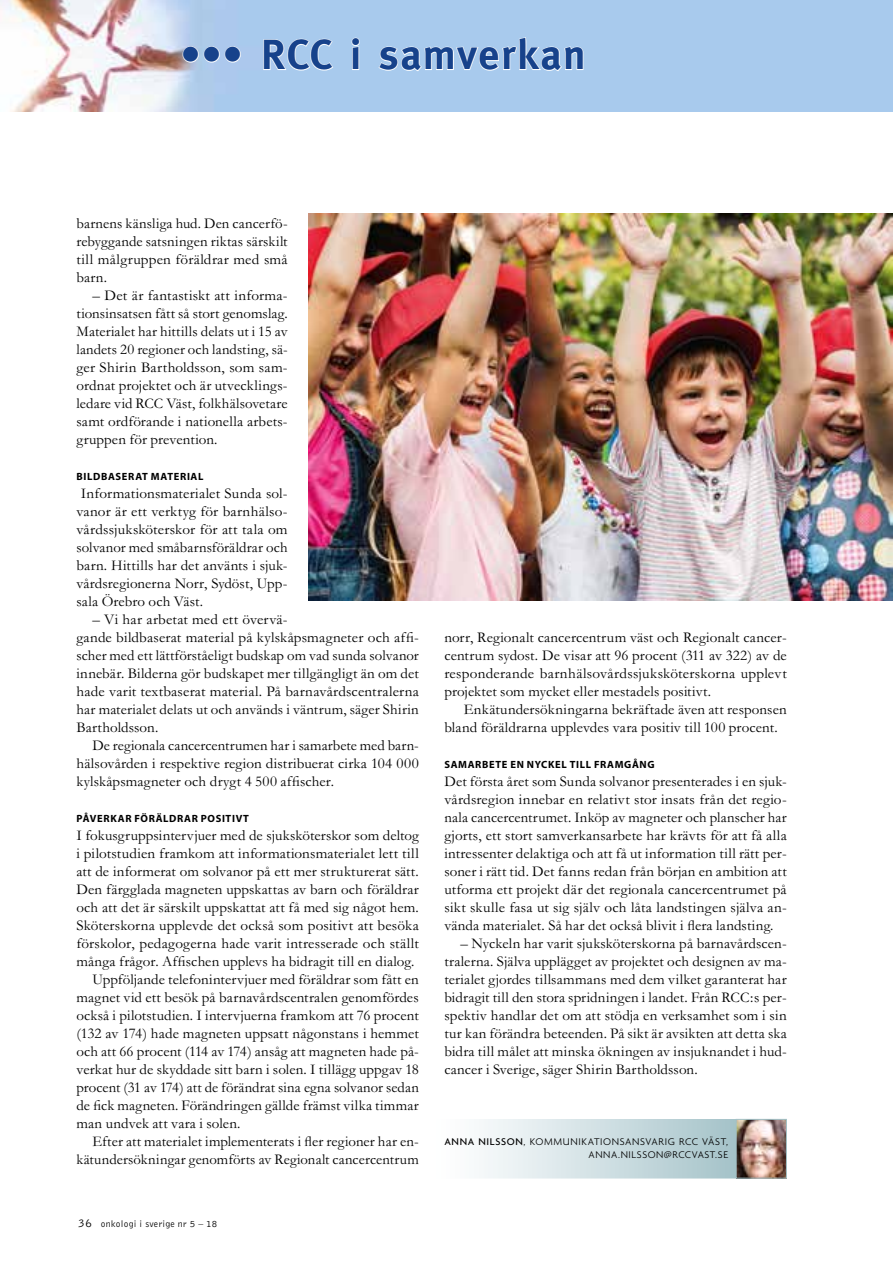
<style>
.page{position:relative;width:893px;height:1263px;background:#fff}
.page>*{position:absolute;margin:0;border:0;box-sizing:border-box;transform-origin:0 0}
.t1{font:700 42px "Meta";letter-spacing:.035em;color:#17428b}
.t2{font:15px/18px "Garamond";letter-spacing:.01em;color:#000;text-align:justify}
.t3{font:700 10.5px "Myriad Pro";letter-spacing:.06em;color:#000}
.t4{font:300 10.5px/12.6px "Agenda";letter-spacing:.055em;color:#000;text-align:right}
.t5{font:9.75px "Bell Gothic BT";letter-spacing:.02em;color:#000}
.s1{font-size:12px}
.s2{font-family:"Agenda Alt";font-weight:400}
</style>
<div class="page">
<img style="left:0;top:0;width:893px;height:112px">
<div style="left:182px;top:46px;width:17px;height:17px;border:2px solid #fff;border-radius:50%"></div>
<div style="left:204px;top:46px;width:16px;height:17px;border:2px solid #fff;border-radius:50%"></div>
<div style="left:225px;top:46px;width:16px;height:17px;border:2px solid #fff;border-radius:50%"></div>
<svg style="left:262px;top:38px;width:72px;height:33px;background:#bcd5f1"></svg>
<svg style="left:351px;top:37px;width:10px;height:34px"></svg>
<svg style="left:378px;top:36px;width:206px;height:36px;background:#b9d4f0"></svg>
<div style="left:432px;top:1120px;width:303px;height:58px;background:linear-gradient(to right,#fff,#a7c4ca)"></div>
<div style="left:432px;top:1119px;width:304px;height:59px;border:2px solid #fff"></div>
<img style="left:738px;top:1121px;width:47px;height:55px">
<div style="left:736px;top:1119px;width:51px;height:59px;border:1px solid #a3c2c7"></div>
<img style="left:309px;top:214px;width:584px;height:386px">
<h1 class="t1" style="left:180px;top:30px;width:407px">••• RCC i samverkan</h1>
<p class="t2" style="left:76px;top:215px;width:213px">barnens känsliga hud. Den cancerfö&shy;rebyggande satsningen riktas särskilt till målgruppen föräldrar med små barn.</p>
<p class="t2" style="left:76px;top:287px;width:213px;text-indent:16px">– Det är fantastiskt att informa&shy;tionsinsatsen fått så stort genomslag.<br>Materialet har hittills delats ut i 15 av landets 20 regioner och landsting, sä&shy;ger Shirin Bartholdsson, som sam&shy;ordnat projektet och är utvecklings&shy;ledare vid RCC Väst, folkhälsovetare samt ordförande i nationella arbets&shy;gruppen för prevention.</p>
<p class="t3" style="left:77px;top:470px;width:128px">BILDBASERAT MATERIAL</p>
<p class="t2" style="left:76px;top:485px;width:213px">Informationsmaterialet Sunda sol&shy;vanor är ett verktyg för barnhälso&shy;vårdssjuksköterskor för att tala om solvanor med småbarnsföräldrar och barn. Hittills har det använts i sjuk&shy;vårdsregionerna Norr, Sydöst, Upp&shy;sala Örebro och Väst.</p>
<p class="t2" style="left:76px;top:611px;width:344px;text-align:left;text-indent:16px">– Vi har arbetat med ett övervä-<br>gande bildbaserat material på kylskåpsmagneter och affi&shy;scher med ett lättförståeligt budskap om vad sunda solvanor innebär. Bilderna gör budskapet mer tillgängligt än om det hade varit textbaserat material. På barnavårdscentralerna har materialet delats ut och används i väntrum, säger Shirin Bartholdsson.</p>
<p class="t2" style="left:76px;top:737px;width:344px;text-indent:16px">De regionala cancercentrumen har i samarbete med barn&shy;hälsovården i respektive region distribuerat cirka 104 000 kylskåpsmagneter och drygt 4 500 affischer.</p>
<p class="t3" style="left:77px;top:812px;width:174px">PÅVERKAR FÖRÄLDRAR POSITIVT</p>
<p class="t2" style="left:76px;top:827px;width:344px">I fokusgruppsintervjuer med de sjuksköterskor som deltog</p>
<p class="t2" style="left:76px;top:845px;width:344px">i pilotstudien framkom att informationsmaterialet lett till</p>
<p class="t2" style="left:76px;top:863px;width:344px">att de informerat om solvanor på ett mer strukturerat sätt.</p>
<p class="t2" style="left:76px;top:881px;width:344px">Den färgglada magneten uppskattas av barn och föräldrar</p>
<p class="t2" style="left:76px;top:899px;width:344px">och att det är särskilt uppskattat att få med sig något hem.</p>
<p class="t2" style="left:76px;top:917px;width:344px">Sköterskorna upplevde det också som positivt att besöka</p>
<p class="t2" style="left:76px;top:935px;width:344px">förskolor, pedagogerna hade varit intresserade och ställt</p>
<p class="t2" style="left:76px;top:953px;width:339px">många frågor. Affischen upplevs ha bidragit till en dialog.</p>
<p class="t2" style="left:92px;top:971px;width:328px">Uppföljande telefonintervjuer med föräldrar som fått en</p>
<p class="t2" style="left:76px;top:989px;width:344px">magnet vid ett besök på barnavårdscentralen genomfördes</p>
<p class="t2" style="left:76px;top:1007px;width:344px">också i pilotstudien. I intervjuerna framkom att 76 procent</p>
<p class="t2" style="left:76px;top:1025px;width:344px">(132 av 174) hade magneten uppsatt någonstans i hemmet</p>
<p class="t2" style="left:76px;top:1043px;width:344px">och att 66 procent (114 av 174) ansåg att magneten hade på-</p>
<p class="t2" style="left:76px;top:1061px;width:344px">verkat hur de skyddade sitt barn i solen. I tillägg uppgav 18</p>
<p class="t2" style="left:76px;top:1079px;width:344px">procent (31 av 174) att de förändrat sina egna solvanor sedan</p>
<p class="t2" style="left:76px;top:1097px;width:344px">de fick magneten. Förändringen gällde främst vilka timmar</p>
<p class="t2" style="left:76px;top:1115px;width:166px">man undvek att vara i solen.</p>
<p class="t2" style="left:92px;top:1133px;width:328px">Efter att materialet implementerats i fler regioner har en-</p>
<p class="t2" style="left:76px;top:1151px;width:344px">kätundersökningar genomförts av Regionalt cancercentrum</p>
<p class="t5" style="left:78px;top:1217px;width:141px"><span class="s1">36</span> onkologi i sverige nr 5 – 18</p>
<p class="t2" style="left:444px;top:629px;width:344px">norr, Regionalt cancercentrum väst och Regionalt cancer&shy;centrum sydost. De visar att 96 procent (311 av 322) av de responderande barnhälsovårdssjuksköterskorna upplevt projektet som mycket eller mestadels positivt.</p>
<p class="t2" style="left:444px;top:701px;width:344px;text-indent:20px">Enkätundersökningarna bekräftade även att responsen bland föräldrarna upplevdes vara positiv till 100 procent.</p>
<p class="t3" style="left:444px;top:758px;width:212px">SAMARBETE EN NYCKEL TILL FRAMGÅNG</p>
<p class="t2" style="left:444px;top:773px;width:344px">Det första året som Sunda solvanor presenterades i en sjuk&shy;vårdsregion innebar en relativt stor insats från det regio&shy;nala cancercentrumet. Inköp av magneter och planscher har gjorts, ett stort samverkansarbete har krävts för att få alla intressenter delaktiga och att få ut information till rätt per&shy;soner i rätt tid. Det fanns redan från början en ambition att utforma ett projekt där det regionala cancercentrumet på sikt skulle fasa ut sig själv och låta landstingen själva an&shy;vända materialet. Så har det också blivit i flera landsting.</p>
<p class="t2" style="left:444px;top:935px;width:344px;text-indent:16px">– Nyckeln har varit sjuksköterskorna på barnavårdscen&shy;tralerna. Själva upplägget av projektet och designen av ma&shy;terialet gjordes tillsammans med dem vilket garanterat har bidragit till den stora spridningen i landet. Från RCC:s per&shy;spektiv handlar det om att stödja en verksamhet som i sin tur kan förändra beteenden. På sikt är avsikten att detta ska bidra till målet att minska ökningen av insjuknandet i hud&shy;cancer i Sverige, säger Shirin Bartholdsson.</p>
<p class="t4" style="left:444px;top:1135px;width:285px"><span class="s2">ANNA NILSSON</span>, KOMMUNIKATIONSANSVARIG RCC VÄST,<br>ANNA.NILSSON@RCCVAST.SE</p>
</div>
